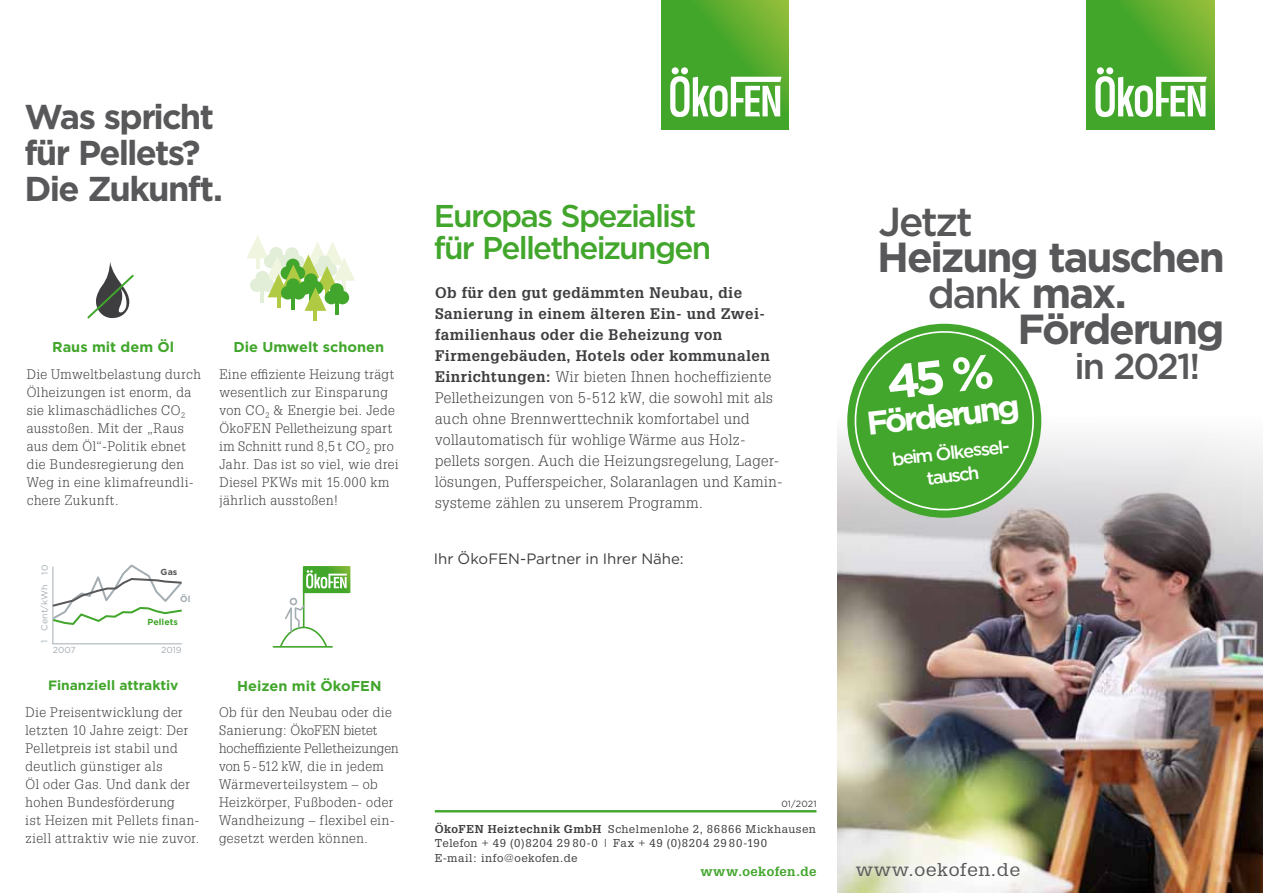
<style>
.page{position:relative;width:1263px;height:893px;background:#fff}
.page>*{position:absolute;margin:0;border:0;box-sizing:border-box;transform-origin:0 0}
.t1{font:700 42px "Gotham";letter-spacing:-.05em;color:#58585a}
.t2{font:500 40.5px "Gotham";letter-spacing:-.05em;color:#58585a}
.t3{font:500 36px "Gotham";letter-spacing:-.055em;color:#58585a}
.t4{font:700 34.5px/36px "Gotham";letter-spacing:-.05em;color:#58585a}
.t5{font:700 32.85px "Gotham";color:#fff}
.t6{font:500 31.5px/31.5px "Gotham";letter-spacing:-.055em;color:#41a62b}
.t7{font:500 18.3px/23.2px "Gotham";color:#fff;text-align:center}
.t8{font:18px "Glypha LT Pro";letter-spacing:.03em;color:#58585a;scale:1.08 1}
.t9{font:300 15px/21px "Glypha LT Pro";letter-spacing:.03em;color:#3e3d40}
.t10{font:15px "Gotham";color:#3e3d40}
.t11{font:700 14.25px "Gotham";color:#41a62b}
.t12{font:300 13.5px/18px "Glypha LT Pro";letter-spacing:.035em;color:#3e3d40}
.t13{font:700 13.5px "Gotham";color:#41a62b}
.t14{font:700 12.75px "Glypha LT Pro";letter-spacing:.03em;color:#41a62b}
.t15{font:11.1px/14.4px "Glypha LT Pro";letter-spacing:.045em;color:#3e3d40}
.t16{font:9px "Gotham";letter-spacing:.015em;color:#3e3d40}
.t17{font:8.7px "Gotham";color:#a3adb2}
.t18{font:700 8.7px "Gotham";color:#41a62b}
.t19{font:700 8.7px "Gotham";color:#58585a}
.t20{font:700 8.7px "Gotham";color:#a3adb2}
.s1{font-weight:700}
.s2{font-weight:700;font-size:42px}
</style>
<div class="page">
<img style="left:838px;top:434px;width:425px;height:459px">
<hr style="left:335px;top:299px;width:4px;height:16px;background:#41a62b">
<hr style="left:313px;top:305px;width:4px;height:16px;background:#b0ca44">
<svg style="left:247px;top:235px;width:108px;height:76px"></svg>
<svg style="left:661px;top:0;width:128px;height:130px;background:#51aa2d"></svg>
<svg style="left:670px;top:67px;width:111px;height:50px"></svg>
<hr style="left:435px;top:810px;width:381px;height:2px;background:#41a62b">
<svg style="left:1086px;top:0;width:128px;height:130px;background:#67b54a"></svg>
<svg style="left:87px;top:262px;width:47px;height:57px"></svg>
<hr style="left:303px;top:572px;width:1px;height:56px;background:#41a62b">
<svg style="left:303px;top:566px;width:47px;height:27px"></svg>
<hr style="left:273px;top:646px;width:59px;height:2px;background:#41a62b">
<div style="left:290px;top:598px;width:7px;height:7px;border:2px solid #a3adb2;border-radius:50%"></div>
<svg style="left:279px;top:599px;width:49px;height:49px"></svg>
<svg style="left:52px;top:564px;width:130px;height:80px"></svg>
<svg style="left:844px;top:324px;width:200px;height:194px;background:#6db85d"></svg>
<h3 class="t4" style="left:24px;top:99px;width:200px">Was spricht für Pellets?<br>Die Zukunft.</h3>
<p class="t11" style="left:52px;top:338px;width:124px">Raus mit dem Öl</p>
<p class="t12" style="left:27px;top:365px;width:176px">Die Umweltbelastung durch<br>Ölheizungen ist enorm, da sie klimaschädliches CO<sub>2 </sub>ausstoßen. Mit der „Raus aus dem Öl“-Politik ebnet die Bundesregierung den<br>Weg in eine klimafreundli&shy;chere Zukunft.</p>
<p class="t11" style="left:233px;top:338px;width:152px">Die Umwelt schonen</p>
<p class="t12" style="left:219px;top:365px;width:181px">Eine effiziente Heizung trägt wesentlich zur Einsparung von CO<sub>2</sub> &amp; Energie bei. Jede<br>ÖkoFEN Pelletheizung spart im Schnitt rund 8,5 t CO<sub>2</sub> pro<br>Jahr. Das ist so viel, wie drei<br>Diesel PKWs mit 15.000 km jährlich ausstoßen!</p>
<p class="t17" style="left:39px;top:575px;width:11px;rotate:-90deg">10</p>
<p class="t17" style="left:39px;top:631px;width:47px;rotate:-90deg">Cent/kWh</p>
<p class="t17" style="left:39px;top:643px;width:5px;rotate:-90deg">1</p>
<p class="t19" style="left:161px;top:566px;width:18px">Gas</p>
<p class="t20" style="left:180px;top:593px;width:12px">Öl</p>
<p class="t18" style="left:148px;top:616px;width:32px">Pellets</p>
<p class="t17" style="left:53px;top:644px;width:25px">2007</p>
<p class="t17" style="left:161px;top:644px;width:22px">2019</p>
<p class="t13" style="left:48px;top:677px;width:132px">Finanziell attraktiv</p>
<p class="t12" style="left:26px;top:703px;width:175px">Die Preisentwicklung der letzten 10 Jahre zeigt: Der<br>Pelletpreis ist stabil und deutlich günstiger als<br>Öl oder Gas. Und dank der hohen Bundesförderung<br>ist Heizen mit Pellets finan&shy;ziell attraktiv wie nie zuvor.</p>
<p class="t11" style="left:237px;top:676px;width:146px">Heizen mit ÖkoFEN</p>
<p class="t12" style="left:219px;top:704px;width:181px">Ob für den Neubau oder die<br>Sanierung: ÖkoFEN bietet hocheffiziente Pelletheizungen von 5-512 kW, die in jedem<br>Wärmeverteilsystem – ob<br>Heizkörper, Fußboden- oder<br>Wandheizung – flexibel ein&shy;gesetzt werden können.</p>
<h3 class="t6" style="left:434px;top:200px;width:279px">Europas Spezialist für Pelletheizungen</h3>
<p class="t9" style="left:435px;top:282px;width:349px"><span class="s1">Ob für den gut gedämmten Neubau, die Sanierung in einem älteren Ein- und Zwei&shy;familienhaus oder die Beheizung von Firmengebäuden, Hotels oder kommunalen Einrichtungen:</span> Wir bieten Ihnen hocheffiziente Pelletheizungen von 5-512 kW, die sowohl mit als auch ohne Brennwerttechnik komfortabel und vollautomatisch für wohlige Wärme aus Holz&shy;pellets sorgen. Auch die Heizungsregelung, Lager&shy;lösungen, Pufferspeicher, Solaranlagen und Kamin&shy;systeme zählen zu unserem Programm.</p>
<p class="t10" style="left:434px;top:549px;width:251px">Ihr ÖkoFEN-Partner in Ihrer Nähe:</p>
<p class="t16" style="left:781px;top:798px;width:37px">01/2021</p>
<p class="t15" style="left:435px;top:821px;width:383px"><span class="s1">ÖkoFEN Heiztechnik GmbH</span> Schelmenlohe 2, 86866 Mickhausen<br>Telefon + 49 (0)8204 29 80-0 | Fax + 49 (0)8204 29 80-190<br>E-mail: info@oekofen.de</p>
<p class="t14" style="left:700px;top:863px;width:118px">www.oekofen.de</p>
<h2 class="t2" style="left:878px;top:195px;width:96px">Jetzt</h2>
<h1 class="t1" style="left:877px;top:230px;width:349px">Heizung tauschen</h1>
<h2 class="t2" style="left:928px;top:267px;width:201px">dank <span class="s2">max.</span></h2>
<h1 class="t1" style="left:1017px;top:302px;width:208px">Förderung</h1>
<h3 class="t3" style="left:1074px;top:342px;width:127px">in 2021!</h3>
<h3 class="t5" style="left:864px;top:401px;width:155px;rotate:-6deg">Förderung</h3>
<h3 class="t7" style="left:891px;top:448px;width:120px;rotate:-7deg">beim Ölkessel&shy;tausch</h3>
<h3 class="t8" style="left:856px;top:859px;width:154px">www.oekofen.de</h3>
</div>
